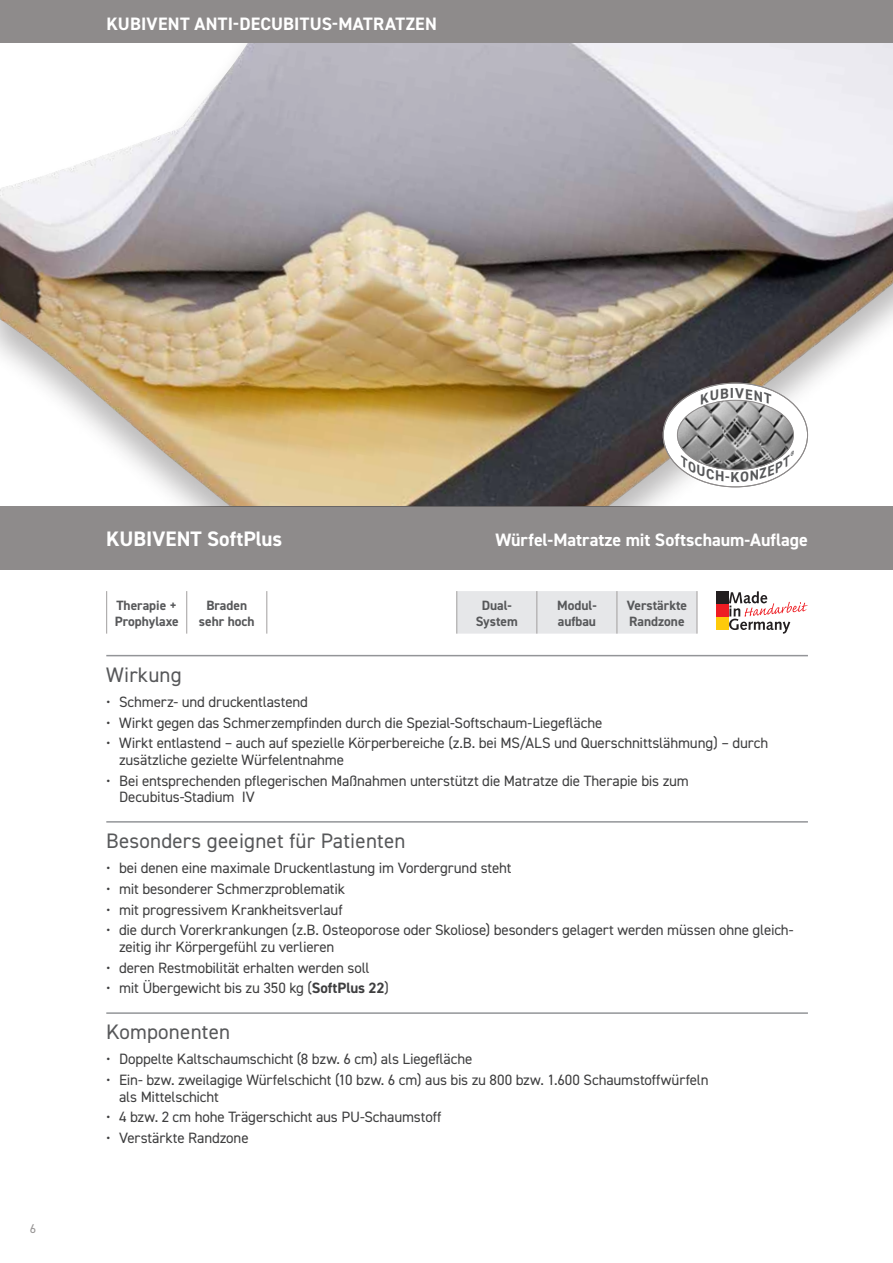
<style>
.page{position:relative;width:893px;height:1263px;background:#fff}
.page>*{position:absolute;margin:0;border:0;box-sizing:border-box;transform-origin:0 0}
.t1{font:21px "DIN2014";letter-spacing:.01em;color:#57585a}
.t2{font:700 21px "DIN2014";letter-spacing:.005em;color:#fff}
.t3{font:700 18px "DIN2014";letter-spacing:.005em;color:#fff}
.t4{font:15px/16.5px "DIN2014";letter-spacing:-.01em;color:#3e3e3f}
.t5{font:700 13.5px/16.2px "DIN2014";color:#57585a}
.t6{font:12.75px "DIN2014";color:#979595}
.s1{font-weight:700}
</style>
<div class="page">
<img style="left:0;top:43px;width:893px;height:463px">
<div style="left:717px;top:591px;width:12px;height:12px;background:#231f20"></div>
<div style="left:717px;top:604px;width:12px;height:12px;background:#ee1d23"></div>
<div style="left:717px;top:618px;width:12px;height:12px;background:#feca0a"></div>
<svg style="left:729px;top:591px;width:79px;height:43px"></svg>
<div style="left:663px;top:383px;width:144px;height:104px;background:#fff;border-radius:50%"></div>
<img style="left:677px;top:400px;width:117px;height:70px">
<div style="left:0;top:506px;width:893px;height:64px;background:#8e8b8b"></div>
<div style="left:0;top:0;width:893px;height:43px;background:#8e8b8b"></div>
<hr style="left:106px;top:655px;width:702px;height:1px;background:#939598">
<hr style="left:106px;top:821px;width:702px;height:2px;background:#939598">
<hr style="left:106px;top:1012px;width:702px;height:2px;background:#939598">
<hr style="left:106px;top:591px;width:1px;height:43px;background:#a19e9e">
<hr style="left:186px;top:591px;width:1px;height:43px;background:#a19e9e">
<hr style="left:266px;top:591px;width:1px;height:43px;background:#a19e9e">
<div style="left:457px;top:591px;width:240px;height:43px;background:#e6e7e9"></div>
<hr style="left:456px;top:591px;width:1px;height:43px;background:#a19e9e">
<hr style="left:536px;top:591px;width:1px;height:43px;background:#a19e9e">
<hr style="left:617px;top:591px;width:1px;height:43px;background:#a19e9e">
<hr style="left:697px;top:591px;width:1px;height:43px;background:#a19e9e">
<svg style="left:701px;top:388px;width:70px;height:17px"></svg>
<svg style="left:681px;top:450px;width:113px;height:32px"></svg>
<p class="t3" style="left:106px;top:12px;width:332px">KUBIVENT ANTI-DECUBITUS-MATRATZEN</p>
<p class="t6" style="left:30px;top:1221px;width:8px">6</p>
<h1 class="t2" style="left:106px;top:525px;width:177px">KUBIVENT SoftPlus</h1>
<p class="t3" style="left:495px;top:528px;width:314px">Würfel-Matratze mit Softschaum-Auflage</p>
<p class="t5" style="left:115px;top:597px;width:65px">Therapie +<br>Prophylaxe</p>
<p class="t5" style="left:199px;top:597px;width:57px;text-align:center">Braden sehr hoch</p>
<p class="t5" style="left:476px;top:597px;width:43px;text-align:center">Dual-<br>System</p>
<p class="t5" style="left:557px;top:597px;width:41px">Modul&shy;aufbau</p>
<p class="t5" style="left:627px;top:597px;width:62px">Verstärkte<br>Randzone</p>
<h1 class="t1" style="left:106px;top:661px;width:77px">Wirkung</h1>
<p class="t4" style="left:106px;top:693px;width:203px">• Schmerz- und druckentlastend</p>
<p class="t4" style="left:106px;top:714px;width:498px">• Wirkt gegen das Schmerzempfinden durch die Spezial-Softschaum-Liegefläche</p>
<p class="t4" style="left:119px;top:735px;width:651px;text-indent:-13px">• Wirkt entlastend – auch auf spezielle Körperbereiche (z.B. bei MS/ALS und Querschnittslähmung) – durch zusätzliche gezielte Würfelentnahme</p>
<p class="t4" style="left:119px;top:772px;width:571px;text-indent:-13px">• Bei entsprechenden pflegerischen Maßnahmen unterstützt die Matratze die Therapie bis zum<br>Decubitus-Stadium IV</p>
<h1 class="t1" style="left:106px;top:828px;width:301px">Besonders geeignet für Patienten</h1>
<p class="t4" style="left:106px;top:859px;width:407px">• bei denen eine maximale Druckentlastung im Vordergrund steht</p>
<p class="t4" style="left:106px;top:880px;width:240px">• mit besonderer Schmerzproblematik</p>
<p class="t4" style="left:106px;top:901px;width:238px">• mit progressivem Krankheitsverlauf</p>
<p class="t4" style="left:119px;top:922px;width:676px;text-indent:-13px">• die durch Vorerkrankungen (z.B. Osteoporose oder Skoliose) besonders gelagert werden müssen ohne gleich&shy;zeitig ihr Körpergefühl zu verlieren</p>
<p class="t4" style="left:106px;top:959px;width:265px">• deren Restmobilität erhalten werden soll</p>
<p class="t4" style="left:106px;top:980px;width:284px">• mit Übergewicht bis zu 350 kg (<span class="s1">SoftPlus 22</span>)</p>
<h1 class="t1" style="left:106px;top:1019px;width:125px">Komponenten</h1>
<p class="t4" style="left:106px;top:1051px;width:368px">• Doppelte Kaltschaumschicht (8 bzw. 6 cm) als Liegefläche</p>
<p class="t4" style="left:119px;top:1071px;width:591px;text-indent:-13px">• Ein- bzw. zweilagige Würfelschicht (10 bzw. 6 cm) aus bis zu 800 bzw. 1.600 Schaumstoffwürfeln als Mittelschicht</p>
<p class="t4" style="left:106px;top:1109px;width:337px">• 4 bzw. 2 cm hohe Trägerschicht aus PU-Schaumstoff</p>
<p class="t4" style="left:106px;top:1129px;width:144px">• Verstärkte Randzone</p>
</div>
